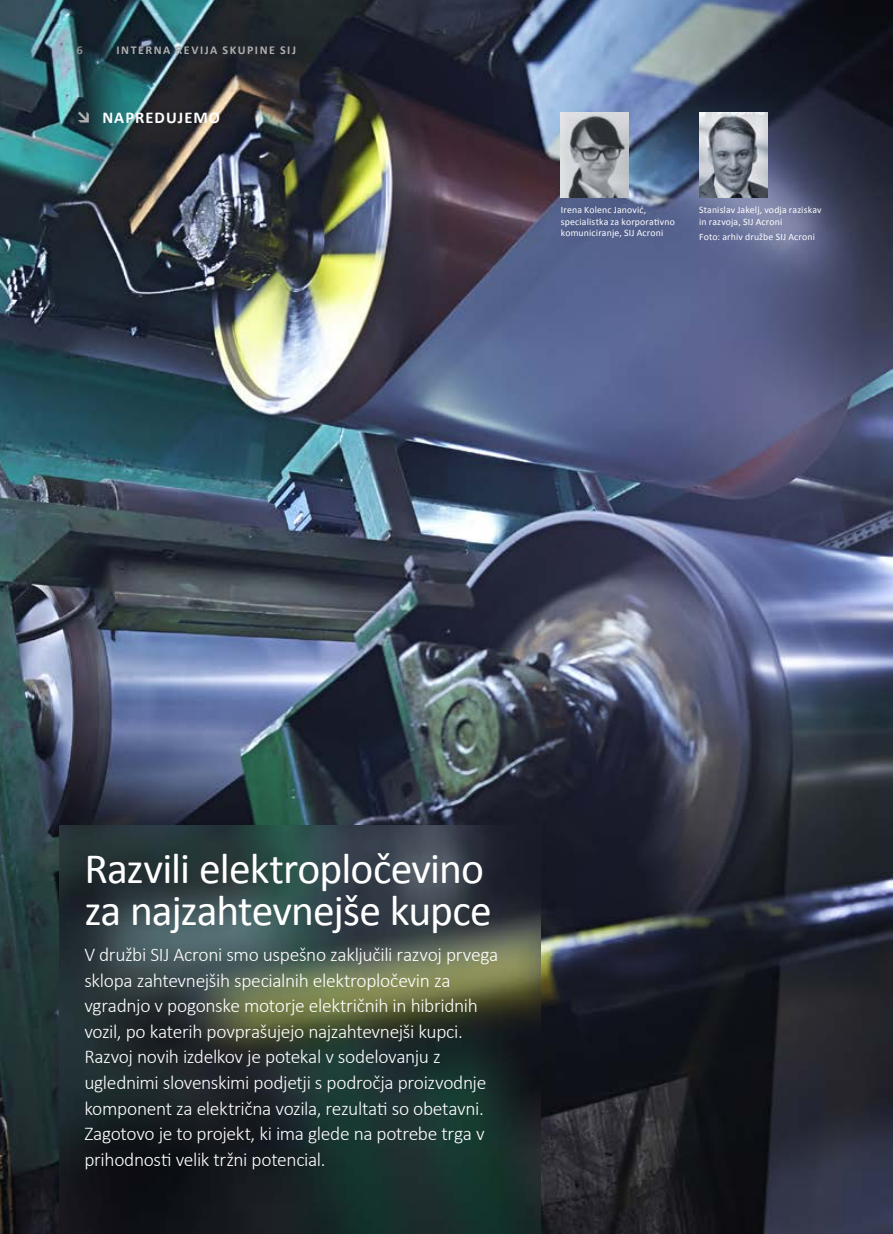
<style>
.page{position:relative;width:893px;height:1234px;background:#fff}
.page>*{position:absolute;margin:0;border:0;box-sizing:border-box;transform-origin:0 0}
.naslov{font:43.5px/42px "Calibri";letter-spacing:-.02em;color:#fff}
.uvod{font:300 19.5px/25.5px "Calibri";letter-spacing:-.02em;color:#fff}
.t1{font:700 16.5px "Calibri";letter-spacing:.065em;color:#fff}
.t2{font:700 12px "Calibri";letter-spacing:.13em;color:#afafaf}
.t3{font:700 12px "Calibri";color:#939393}
.avtor{font:9.75px/11.2px "Calibri";letter-spacing:.02em;color:#fff}
.s1{color:#afafaf}
</style>
<div class="page">
<img style="left:0;top:0;width:893px;height:1233px">
<img style="left:60px;top:825px;width:480px;height:408px">
<img style="left:699px;top:112px;width:68px;height:86px">
<img style="left:561px;top:112px;width:68px;height:86px">
<p class="t3" style="left:77px;top:41px;width:8px">6</p>
<p class="t2" style="left:116px;top:41px;width:181px">INTERNA REVIJA SKUPINE SIJ</p>
<p class="t1" style="left:77px;top:106px;width:145px"><span class="s1">→</span> NAPREDUJEMO</p>
<p class="avtor" style="left:561px;top:204px;width:115px">Irena Kolenc Janović, specialistka za korporativno komuniciranje, SIJ Acroni</p>
<p class="avtor" style="left:699px;top:204px;width:124px">Stanislav Jakelj, vodja raziskav in razvoja, SIJ Acroni</p>
<p class="avtor" style="left:699px;top:231px;width:117px">Foto: arhiv družbe SIJ Acroni</p>
<p class="naslov" style="left:84px;top:846px;width:409px">Razvili elektropločevino za najzahtevnejše kupce</p>
<p class="uvod" style="left:84px;top:941px;width:416px">V družbi SIJ Acroni smo uspešno zaključili razvoj prvega sklopa zahtevnejših specialnih elektropločevin za vgradnjo v pogonske motorje električnih in hibridnih vozil, po katerih povprašujejo najzahtevnejši kupci.<br>Razvoj novih izdelkov je potekal v sodelovanju z uglednimi slovenskimi podjetji s področja proizvodnje komponent za električna vozila, rezultati so obetavni.<br>Zagotovo je to projekt, ki ima glede na potrebe trga v prihodnosti velik tržni potencial.</p>
</div>
